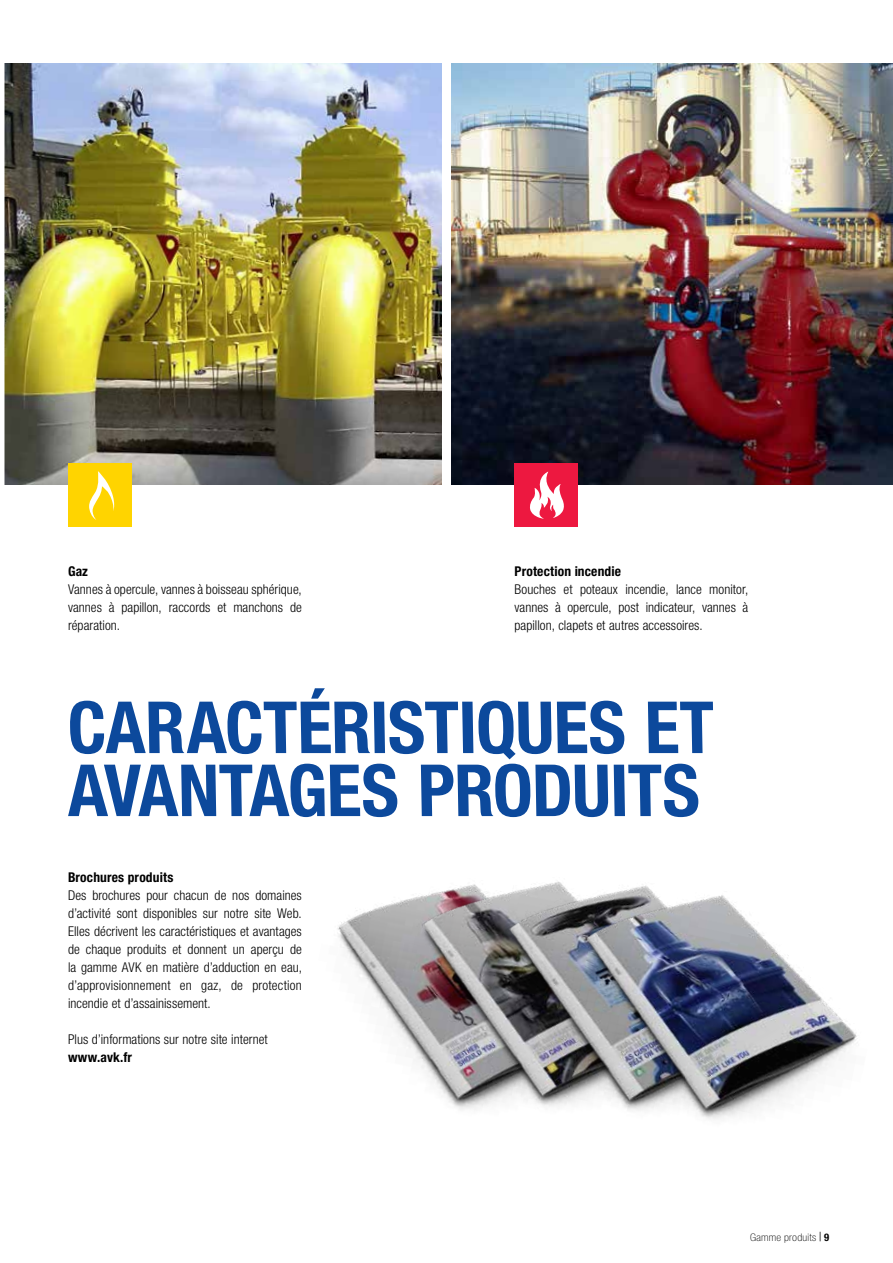
<style>
.page{position:relative;width:893px;height:1263px;background:#fff}
.page>*{position:absolute;margin:0;border:0;box-sizing:border-box;transform-origin:0 0}
.t1{font:700 condensed 72px/63px "Helvetica Neue LT Pro";letter-spacing:-.02em;color:#0c499c}
.t2{font:300 condensed 13.5px/18px "Helvetica Neue LT Pro";letter-spacing:.005em;color:#000;text-align:justify}
.t3{font:700 condensed 13.5px "Helvetica Neue LT Pro";letter-spacing:.01em;color:#000}
.t4{font:100 condensed 10.5px "Helvetica Neue LT Pro";letter-spacing:.02em;color:#000;scale:1.1 1}
.s1{font-family:"Times New Roman";font-weight:700;font-stretch:normal}
.s2{font-weight:700}
</style>
<div class="page">
<img style="left:4px;top:64px;width:889px;height:421px">
<div style="left:68px;top:463px;width:64px;height:64px;background:#ffd400"></div>
<svg style="left:89px;top:471px;width:26px;height:49px"></svg>
<div style="left:514px;top:463px;width:64px;height:64px;background:#ed1840"></div>
<svg style="left:530px;top:472px;width:34px;height:47px"></svg>
<img style="left:343px;top:894px;width:88px;height:184px">
<img style="left:431px;top:884px;width:76px;height:226px">
<img style="left:507px;top:881px;width:350px;height:239px">
<div style="left:442px;top:55px;width:9px;height:441px;background:#fff"></div>
<p class="t3" style="left:68px;top:563px;width:22px">Gaz</p>
<p class="t2" style="left:68px;top:580px;width:235px">Vannes à opercule, vannes à boisseau sphérique, vannes à papillon, raccords et manchons de réparation.</p>
<p class="t3" style="left:514px;top:563px;width:108px">Protection incendie</p>
<p class="t2" style="left:514px;top:580px;width:235px">Bouches et poteaux incendie, lance monitor, vannes à opercule, post indicateur, vannes à papillon, clapets et autres accessoires.</p>
<h1 class="t1" style="left:68px;top:695px;width:650px">CARACTÉRISTIQUES ET<br>AVANTAGES PRODUITS</h1>
<p class="t3" style="left:68px;top:869px;width:107px">Brochures produits</p>
<p class="t2" style="left:68px;top:886px;width:235px">Des brochures pour chacun de nos domaines d’activité sont disponibles sur notre site Web.<br>Elles décrivent les caractéristiques et avantages de chaque produits et donnent un aperçu de la gamme AVK en matière d’adduction en eau, d’approvisionnement en gaz, de protection incendie et d’assainissement.</p>
<p class="t2" style="left:68px;top:1030px;width:201px">Plus d’informations sur notre site internet</p>
<p class="t3" style="left:68px;top:1049px;width:66px">www.avk.fr</p>
<p class="t4" style="left:750px;top:1231px;width:73px">Gamme produits <span class="s1">|</span> <span class="s2">9</span></p>
</div>
